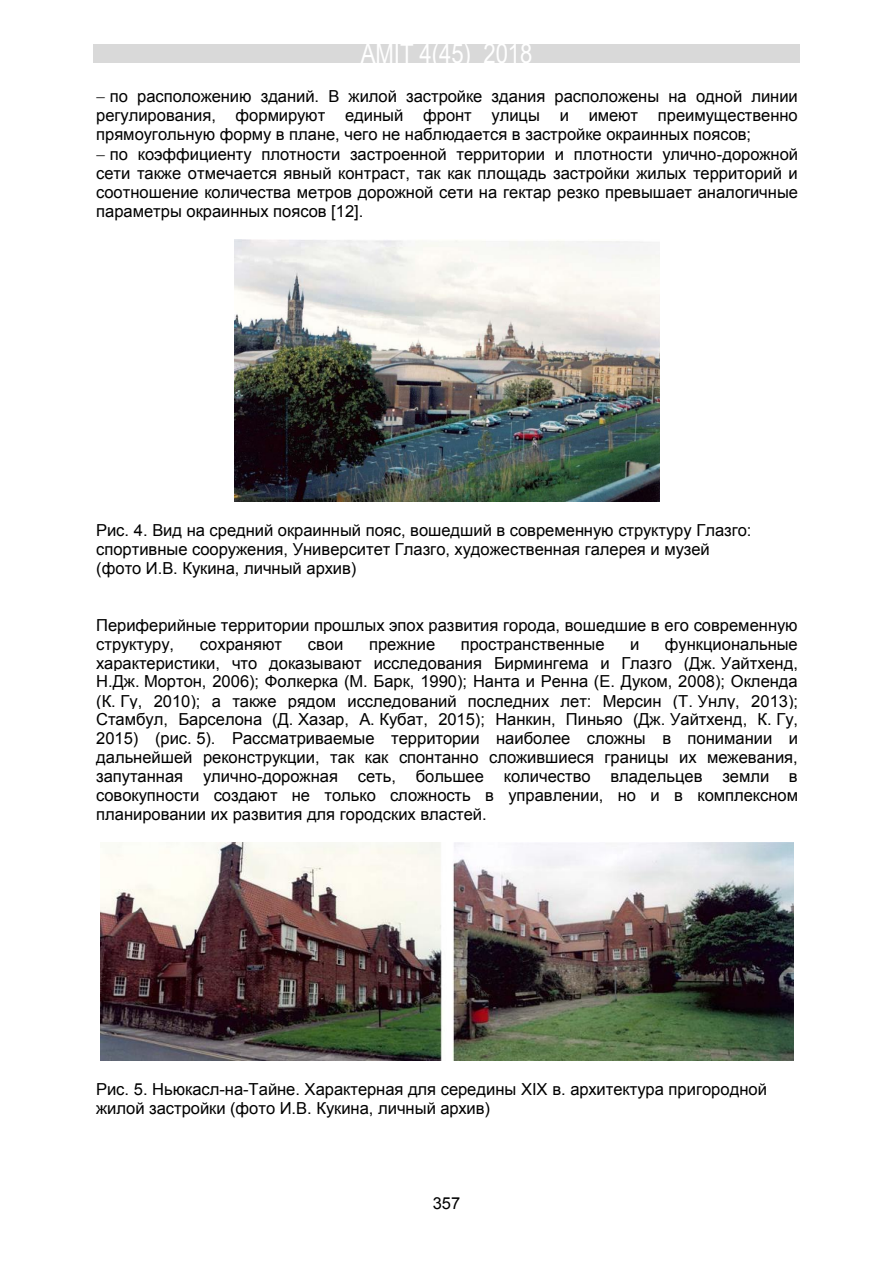
<style>
.page{position:relative;width:893px;height:1263px;background:#fff}
.page>*{position:absolute;margin:0;border:0;box-sizing:border-box;transform-origin:0 0}
.t1{font:27px "Arial Narrow";color:#fff}
.t2{font:16.5px/18.9px "Arial";color:#000;text-align:justify}
.t3{font:16.5px "Arial";color:#000}
.s1{font-style:inherit}
</style>
<div class="page">
<div style="left:93px;top:44px;width:707px;height:19px;background:#d9d9d9"></div>
<img style="left:234px;top:239px;width:426px;height:262px">
<img style="left:100px;top:843px;width:694px;height:217px">
<h1 class="t1" style="left:361px;top:34px;width:173px">AMIT 4(45) 2018</h1>
<p class="t2" style="left:96px;top:86px;width:703px;text-indent:14px">по расположению зданий. В жилой застройке здания расположены на одной линии регулирования, формируют единый фронт улицы и имеют преимущественно прямоугольную форму в плане, чего не наблюдается в застройке окраинных поясов;</p>
<p class="t2" style="left:96px;top:145px;width:703px;text-indent:14px">по коэффициенту плотности застроенной территории и плотности улично<span class="s1">-</span>дорожной сети также отмечается явный контраст, так как площадь застройки жилых территорий и соотношение количества метров дорожной сети на гектар резко превышает аналогичные параметры окраинных поясов [12].</p>
<p class="t2" style="left:96px;top:520px;width:657px;text-align:left">Рис. 4<span class="s1">.</span> Вид на средний окраинный пояс, вошедший в современную структуру Глазго: спортивные сооружения, Университет Глазго, художественная галерея и музей <span class="s1">(</span>фото И.В. Кукина, личный архив)</p>
<p class="t2" style="left:96px;top:615px;width:703px">Периферийные территории прошлых эпох развития города, вошедшие в его современную структуру,</p>
<p class="t2" style="left:96px;top:634px;width:703px;text-indent:569px">функциональные характеристики, что доказывают исследования Бирмингема и Глазго (Дж. Уайтхенд, Н.Дж. Мортон, 2006); Фолкерка (М. Барк, 1990); Нанта и Ренна (Е. Дуком, 2008); Окленда (К. Гу, 2010); а также рядом исследований последних лет: Мерсин (Т. Унлу, 2013); Стамбул, Барселона (Д. Хазар, А. Кубат, 2015); Нанкин, Пиньяо (Дж. Уайтхенд, К. Гу, 2015) (рис. <span class="s1">5).</span> Рассматриваемые территории наиболее сложны в понимании и дальнейшей реконструкции, так как спонтанно сложившиеся границы их межевания, запутанная улично<span class="s1">-</span>дорожная сеть, большее количество владельцев земли в совокупности создают не только сложность в управлении, но и в комплексном планировании их развития для городских властей.</p>
<p class="t2" style="left:200px;top:634px;width:84px">сохраняют</p>
<p class="t2" style="left:308px;top:634px;width:37px">свои</p>
<p class="t2" style="left:369px;top:634px;width:68px">прежние</p>
<p class="t2" style="left:461px;top:634px;width:145px">пространственные</p>
<p class="t2" style="left:630px;top:634px;width:11px">и</p>
<p class="t2" style="left:96px;top:1079px;width:672px">Рис. 5. Ньюкасл<span class="s1">-</span>на<span class="s1">-</span>Тайне. Характерная для середины <span class="s1">XIX</span> в. архитектура пригородной жилой застройки (фото И.В. Кукина, личный архив)</p>
<p class="t3" style="left:433px;top:1192px;width:29px">357</p>
</div>
